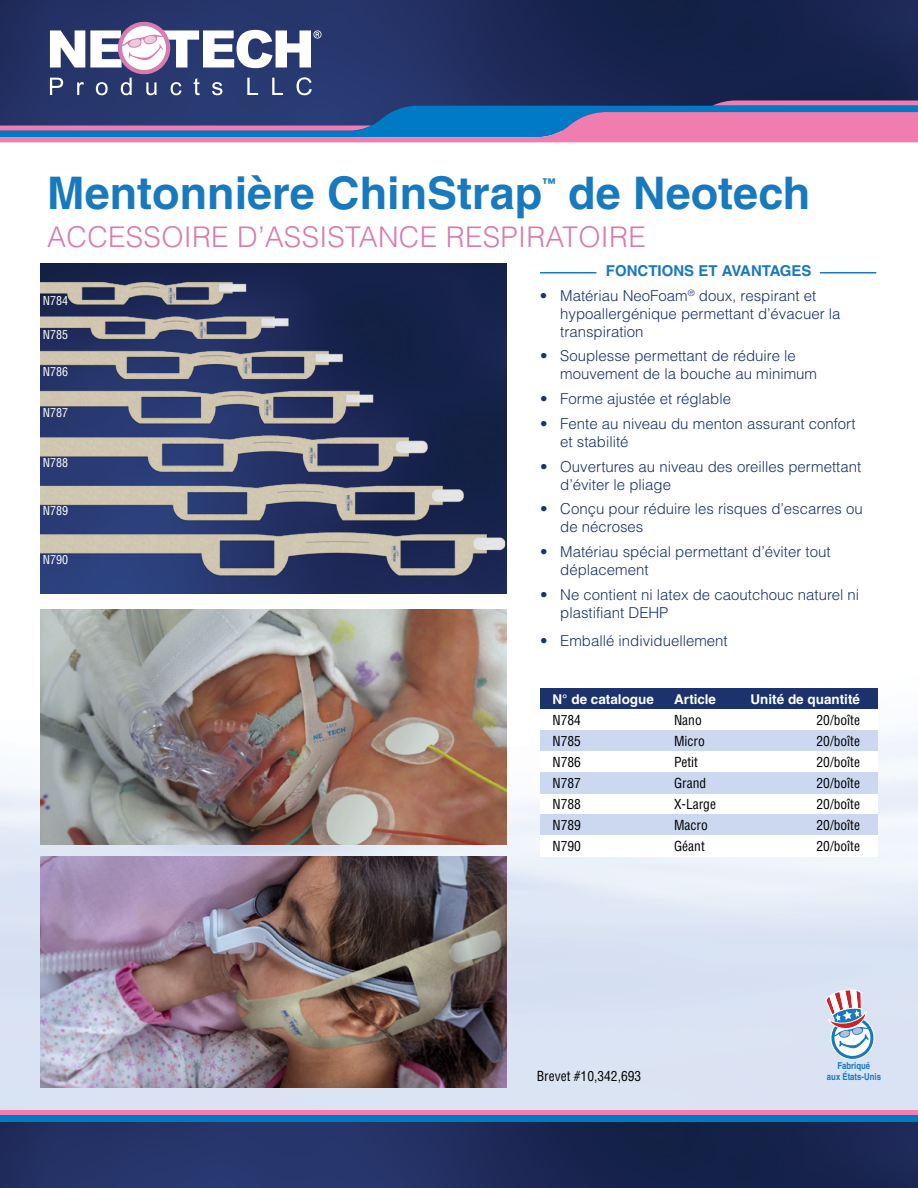
<style>
.page{position:relative;width:918px;height:1188px;background:#fff}
.page>*{position:absolute;margin:0;border:0;box-sizing:border-box;transform-origin:0 0}
.t1{font:700 45px "Helvetica LT Pro";color:#1879bf}
.t2{font:300 28.5px "Helvetica LT Pro";letter-spacing:.01em;color:#d77cae}
.t3{font:300 15px/18px "Helvetica LT Pro";color:#1b326c}
.t4{font:700 15px "Helvetica LT Pro";color:#1879bf}
.t5{font:condensed 13.5px "Helvetica LT Pro";color:#000}
.t6{font:700 13.5px "Helvetica LT Pro";color:#fff}
.t7{font:700 13.5px "Helvetica LT Pro";color:#1879bf}
.t8{font:condensed 12px "Helvetica LT Pro";color:#fff}
.t9{font:700 condensed 9.45px/10.8px "Helvetica LT Pro";color:#1879be;text-align:center}
</style>
<div class="page">
<img style="left:0;top:457px;width:918px;height:731px">
<img style="left:40px;top:263px;width:466px;height:331px">
<hr style="left:540px;top:272px;width:56px;height:1px;background:#1879bf">
<hr style="left:820px;top:272px;width:56px;height:1px;background:#1879bf">
<div style="left:540px;top:688px;width:338px;height:22px;background:#1b326c"></div>
<div style="left:540px;top:710px;width:338px;height:21px;background:#fff"></div>
<div style="left:540px;top:794px;width:338px;height:21px;background:#fff"></div>
<div style="left:540px;top:731px;width:338px;height:21px;background:#cbd8ef"></div>
<div style="left:540px;top:815px;width:338px;height:21px;background:#cbd8ef"></div>
<div style="left:540px;top:752px;width:338px;height:21px;background:#fff"></div>
<div style="left:540px;top:836px;width:338px;height:21px;background:#fff"></div>
<div style="left:540px;top:773px;width:338px;height:21px;background:#cbd8ef"></div>
<img style="left:40px;top:273px;width:466px;height:312px">
<img style="left:40px;top:609px;width:466px;height:236px">
<svg style="left:825px;top:989px;width:49px;height:71px"></svg>
<img style="left:40px;top:857px;width:466px;height:231px">
<img style="left:0;top:0;width:918px;height:22px">
<svg style="left:0;top:22px;width:918px;height:120px;background:#4a4e7e"></svg>
<div style="left:0;top:1110px;width:918px;height:5px;background:#f27db0"></div>
<div style="left:0;top:1115px;width:918px;height:7px;background:#007ac2"></div>
<h1 class="t1" style="left:47px;top:166px;width:497px">Mentonnière ChinStrap</h1>
<p class="t7" style="left:542px;top:175px;width:15px">™</p>
<h1 class="t1" style="left:568px;top:166px;width:244px">de Neotech</h1>
<h2 class="t2" style="left:47px;top:219px;width:600px">ACCESSOIRE D’ASSISTANCE RESPIRATOIRE</h2>
<p class="t4" style="left:606px;top:262px;width:207px">FONCTIONS ET AVANTAGES</p>
<p class="t3" style="left:560px;top:286px;width:282px;text-indent:-20px">• Matériau NeoFoam<sup>®</sup> doux, respirant et hypoallergénique permettant d’évacuer la transpiration</p>
<p class="t3" style="left:560px;top:347px;width:258px;text-indent:-20px">• Souplesse permettant de réduire le mouvement de la bouche au minimum</p>
<p class="t3" style="left:540px;top:390px;width:193px">• Forme ajustée et réglable</p>
<p class="t3" style="left:560px;top:414px;width:297px;text-indent:-20px">• Fente au niveau du menton assurant confort et stabilité</p>
<p class="t3" style="left:560px;top:457px;width:302px;text-indent:-20px">• Ouvertures au niveau des oreilles permettant d’éviter le pliage</p>
<p class="t3" style="left:560px;top:500px;width:304px;text-indent:-20px">• Conçu pour réduire les risques d’escarres ou de nécroses</p>
<p class="t3" style="left:560px;top:543px;width:272px;text-indent:-20px">• Matériau spécial permettant d’éviter tout déplacement</p>
<p class="t3" style="left:560px;top:585px;width:301px;text-indent:-20px">• Ne contient ni latex de caoutchouc naturel ni plastifiant DEHP</p>
<p class="t3" style="left:540px;top:632px;width:189px">• Emballé individuellement</p>
<p class="t8" style="left:43px;top:293px;width:27px">N784</p>
<p class="t8" style="left:43px;top:327px;width:27px">N785</p>
<p class="t8" style="left:43px;top:365px;width:27px">N786</p>
<p class="t8" style="left:43px;top:405px;width:27px">N787</p>
<p class="t8" style="left:43px;top:455px;width:27px">N788</p>
<p class="t8" style="left:43px;top:503px;width:27px">N789</p>
<p class="t8" style="left:43px;top:552px;width:27px">N790</p>
<p class="t6" style="left:553px;top:691px;width:103px">N° de catalogue</p>
<p class="t6" style="left:674px;top:691px;width:44px">Article</p>
<p class="t6" style="left:751px;top:691px;width:111px">Unité de quantité</p>
<p class="t5" style="left:553px;top:712px;width:30px">N784</p>
<p class="t5" style="left:674px;top:712px;width:29px">Nano</p>
<p class="t5" style="left:817px;top:712px;width:45px">20/boîte</p>
<p class="t5" style="left:553px;top:733px;width:30px">N785</p>
<p class="t5" style="left:674px;top:733px;width:32px">Micro</p>
<p class="t5" style="left:817px;top:733px;width:45px">20/boîte</p>
<p class="t5" style="left:553px;top:754px;width:30px">N786</p>
<p class="t5" style="left:674px;top:754px;width:26px">Petit</p>
<p class="t5" style="left:817px;top:754px;width:45px">20/boîte</p>
<p class="t5" style="left:553px;top:775px;width:30px">N787</p>
<p class="t5" style="left:674px;top:775px;width:34px">Grand</p>
<p class="t5" style="left:817px;top:775px;width:45px">20/boîte</p>
<p class="t5" style="left:553px;top:796px;width:30px">N788</p>
<p class="t5" style="left:674px;top:796px;width:43px">X-Large</p>
<p class="t5" style="left:817px;top:796px;width:45px">20/boîte</p>
<p class="t5" style="left:553px;top:817px;width:30px">N789</p>
<p class="t5" style="left:674px;top:817px;width:35px">Macro</p>
<p class="t5" style="left:817px;top:817px;width:45px">20/boîte</p>
<p class="t5" style="left:553px;top:838px;width:30px">N790</p>
<p class="t5" style="left:674px;top:838px;width:32px">Géant</p>
<p class="t5" style="left:817px;top:838px;width:45px">20/boîte</p>
<p class="t5" style="left:537px;top:1068px;width:106px">Brevet #10,342,693</p>
<p class="t9" style="left:827px;top:1060px;width:56px">Fabriqué<br>aux États-Unis</p>
</div>
